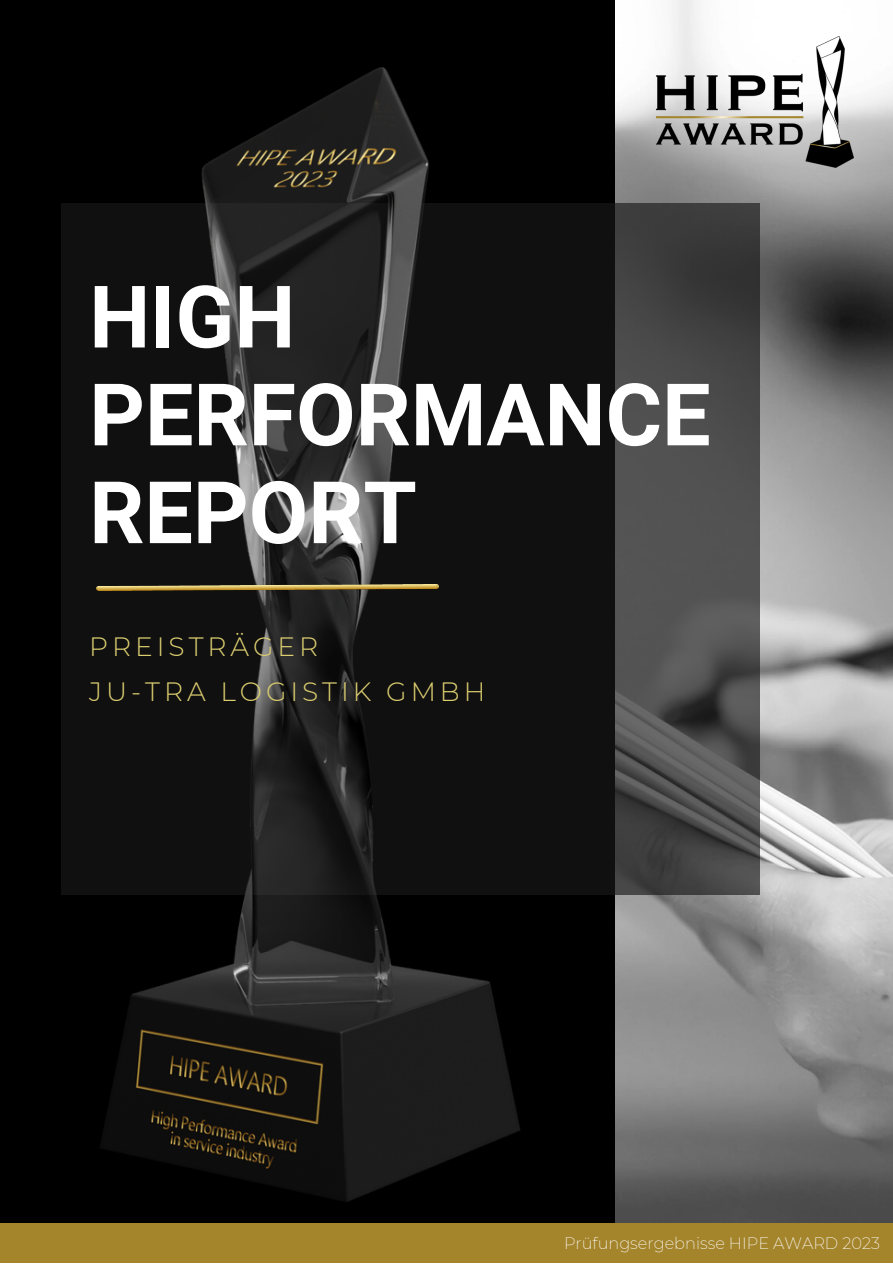
<style>
.page{position:relative;width:893px;height:1264px;background:#fff}
.page>*{position:absolute;margin:0;border:0;box-sizing:border-box;transform-origin:0 0}
.t1{font:700 86.4px "Roboto";color:#fff}
.t2{font:300 26.4px "Montserrat";letter-spacing:.15em;color:#dcce70}
.t3{font:200 16.2px "Montserrat";color:#fff}
</style>
<div class="page">
<div style="left:0;top:1201px;width:892px;height:61px;background:#a5852c"></div>
<img style="left:615px;top:0;width:277px;height:1222px">
<div style="left:0;top:0;width:615px;height:1222px;background:#000"></div>
<svg style="left:588px;top:203px;width:171px;height:691px"></svg>
<img style="left:656px;top:36px;width:197px;height:132px">
<img style="left:61px;top:67px;width:527px;height:1135px">
<img style="left:98px;top:584px;width:338px;height:6px">
<svg style="left:436px;top:584px;width:3px;height:5px"></svg>
<p class="t1" style="left:89px;top:267px;width:207px">HIGH</p>
<p class="t1" style="left:89px;top:365px;width:622px">PERFORMANCE</p>
<p class="t1" style="left:89px;top:463px;width:329px">REPORT</p>
<p class="t2" style="left:89px;top:630px;width:230px">PREISTRÄGER</p>
<p class="t2" style="left:89px;top:675px;width:397px">JU-TRA LOGISTIK GMBH</p>
<p class="t3" style="left:564px;top:1233px;width:317px">Prüfungsergebnisse HIPE AWARD 2023</p>
</div>
